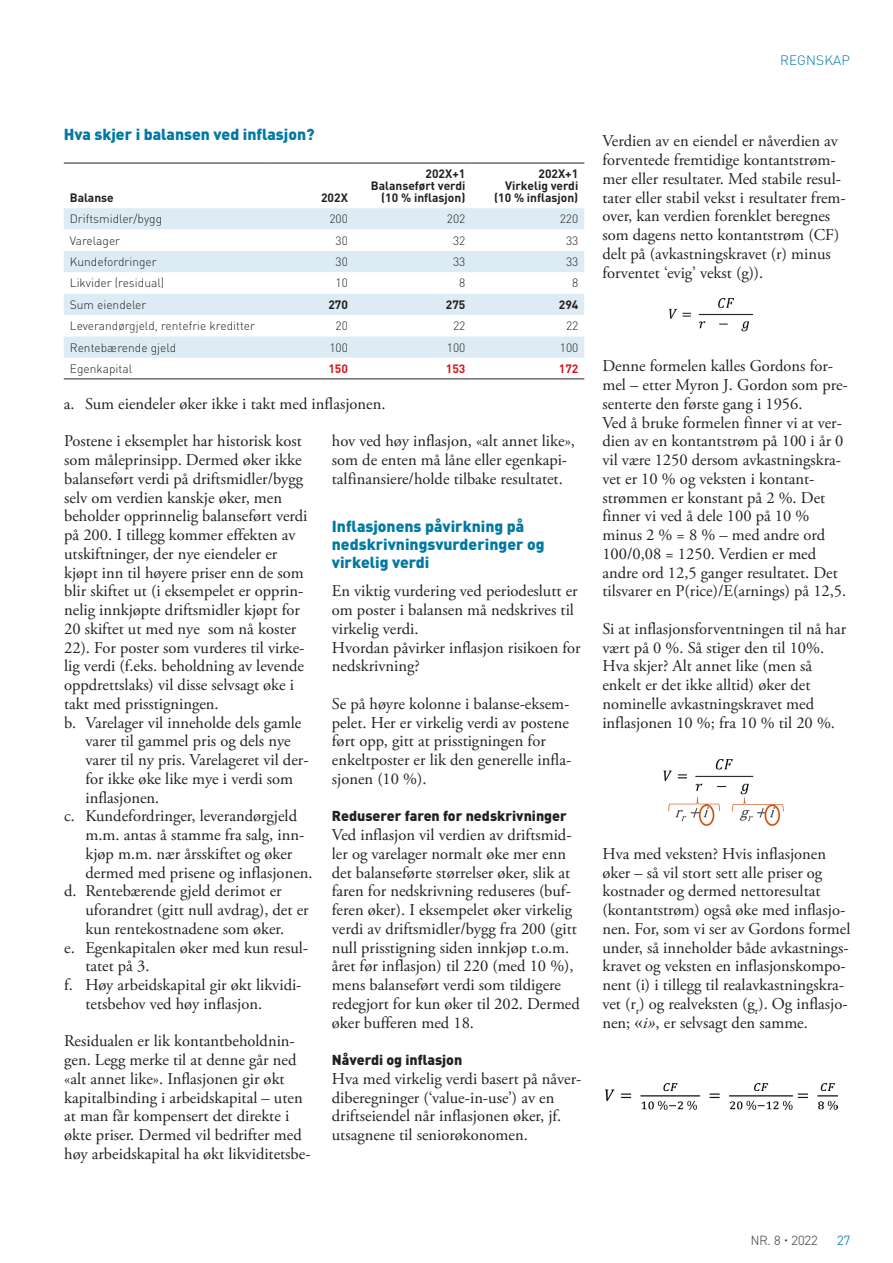
<style>
.page{position:relative;width:893px;height:1263px;background:#fff}
.page>*{position:absolute;margin:0;border:0;box-sizing:border-box;transform-origin:0 0}
.t1{font:16.5px/18.8px "Adobe Garamond Pro";color:#231f20}
.t2{font:900 15.75px/18px "DIN Pro";color:#0079a3}
.t3{font:900 14.25px "DIN Pro";color:#231f20}
.t4{font:300 13.5px "DIN2014";color:#4b4c4d}
.t5{font:300 13.5px "DIN Pro";letter-spacing:.01em;color:#0079a3}
.t6{font:300 13.5px "DIN2014";color:#0079a3}
.t7{font:300 12px "DIN Pro";color:#231f20}
.t8{font:700 12px/12px "DIN Pro";color:#231f20;text-align:right}
.t9{font:700 12px "DIN Pro";color:#d7171f}
.s1{font-family:"Times New Roman"}
.s2{font-style:italic}
.s3{font-family:"Times New Roman";font-style:italic}
</style>
<div class="page">
<svg style="left:64px;top:208px;width:520px;height:150px;fill:#ddecf4"></svg>
<hr style="left:64px;top:163px;width:205px;height:1px;background:#231f20">
<hr style="left:269px;top:163px;width:85px;height:1px;background:#231f20">
<hr style="left:354px;top:163px;width:117px;height:1px;background:#231f20">
<hr style="left:471px;top:163px;width:113px;height:1px;background:#231f20">
<hr style="left:64px;top:379px;width:205px;height:1px;background:#231f20">
<hr style="left:269px;top:379px;width:85px;height:1px;background:#231f20">
<hr style="left:354px;top:379px;width:117px;height:1px;background:#231f20">
<hr style="left:471px;top:379px;width:113px;height:1px;background:#231f20">
<img style="left:670px;top:299px;width:82px;height:33px">
<img style="left:663px;top:760px;width:121px;height:66px">
<img style="left:605px;top:1084px;width:232px;height:26px">
<p class="t5" style="left:780px;top:51px;width:71px">REGNSKAP</p>
<p class="t2" style="left:64px;top:124px;width:252px">Hva skjer i balansen ved inflasjon?</p>
<p class="t8" style="left:70px;top:191px;width:46px">Balanse</p>
<p class="t8" style="left:321px;top:191px;width:28px">202X</p>
<p class="t8" style="left:371px;top:167px;width:96px">202X+1<br>Balanseført verdi (10 % inflasjon)</p>
<p class="t8" style="left:494px;top:167px;width:86px">202X+1<br>Virkelig verdi (10 % inflasjon)</p>
<p class="t7" style="left:70px;top:211px;width:94px">Driftsmidler/bygg</p>
<p class="t7" style="left:329px;top:211px;width:20px">200</p>
<p class="t7" style="left:447px;top:211px;width:20px">202</p>
<p class="t7" style="left:560px;top:211px;width:20px">220</p>
<p class="t7" style="left:70px;top:232px;width:52px">Varelager</p>
<p class="t7" style="left:336px;top:232px;width:14px">30</p>
<p class="t7" style="left:453px;top:232px;width:14px">32</p>
<p class="t7" style="left:566px;top:232px;width:14px">33</p>
<p class="t7" style="left:70px;top:254px;width:88px">Kundefordringer</p>
<p class="t7" style="left:336px;top:254px;width:14px">30</p>
<p class="t7" style="left:453px;top:254px;width:14px">33</p>
<p class="t7" style="left:566px;top:254px;width:14px">33</p>
<p class="t7" style="left:70px;top:275px;width:96px">Likvider (residual)</p>
<p class="t7" style="left:336px;top:275px;width:14px">10</p>
<p class="t7" style="left:459px;top:275px;width:8px">8</p>
<p class="t7" style="left:572px;top:275px;width:8px">8</p>
<p class="t7" style="left:70px;top:296px;width:78px">Sum eiendeler</p>
<p class="t8" style="left:328px;top:298px;width:21px">270</p>
<p class="t8" style="left:446px;top:298px;width:21px">275</p>
<p class="t8" style="left:559px;top:298px;width:21px">294</p>
<p class="t7" style="left:70px;top:318px;width:187px">Leverandørgjeld, rentefrie kreditter</p>
<p class="t7" style="left:336px;top:318px;width:14px">20</p>
<p class="t7" style="left:453px;top:318px;width:14px">22</p>
<p class="t7" style="left:566px;top:318px;width:14px">22</p>
<p class="t7" style="left:70px;top:339px;width:108px">Rentebærende gjeld</p>
<p class="t7" style="left:329px;top:339px;width:20px">100</p>
<p class="t7" style="left:447px;top:339px;width:20px">100</p>
<p class="t7" style="left:560px;top:339px;width:20px">100</p>
<p class="t7" style="left:70px;top:360px;width:64px">Egenkapital</p>
<p class="t9" style="left:328px;top:360px;width:21px">150</p>
<p class="t9" style="left:446px;top:360px;width:21px">153</p>
<p class="t9" style="left:559px;top:360px;width:21px">172</p>
<p class="t1" style="left:64px;top:395px;width:323px">a. Sum eiendeler øker ikke i takt med inflasjonen.</p>
<p class="t1" style="left:64px;top:432px;width:239px">Postene i eksemplet har historisk kost</p>
<p class="t1" style="left:64px;top:451px;width:239px">som måleprinsipp. Dermed øker ikke</p>
<p class="t1" style="left:64px;top:470px;width:241px">balanseført verdi på driftsmidler/bygg</p>
<p class="t1" style="left:64px;top:489px;width:219px">selv om verdien kanskje øker, men</p>
<p class="t1" style="left:64px;top:507px;width:245px">beholder opprinnelig balanseført verdi</p>
<p class="t1" style="left:64px;top:526px;width:233px">på 200. I tillegg kommer effekten av</p>
<p class="t1" style="left:64px;top:545px;width:215px">utskiftninger, der nye eiendeler er</p>
<p class="t1" style="left:64px;top:563px;width:241px">kjøpt inn til høyere priser enn de som</p>
<p class="t1" style="left:64px;top:582px;width:241px">blir skiftet ut (i eksempelet er opprin-</p>
<p class="t1" style="left:64px;top:601px;width:237px">nelig innkjøpte driftsmidler kjøpt for</p>
<p class="t1" style="left:64px;top:620px;width:234px">20 skiftet ut med nye som nå koster</p>
<p class="t1" style="left:64px;top:638px;width:242px">22). For poster som vurderes til virke-</p>
<p class="t1" style="left:64px;top:657px;width:241px">lig verdi (f.eks. beholdning av levende</p>
<p class="t1" style="left:64px;top:676px;width:231px">oppdrettslaks) vil disse selvsagt øke i</p>
<p class="t1" style="left:64px;top:695px;width:156px">takt med prisstigningen.</p>
<p class="t1" style="left:64px;top:713px;width:239px">b. Varelager vil inneholde dels gamle</p>
<p class="t1" style="left:85px;top:732px;width:207px">varer til gammel pris og dels nye</p>
<p class="t1" style="left:85px;top:751px;width:225px">varer til ny pris. Varelageret vil der-</p>
<p class="t1" style="left:85px;top:770px;width:209px">for ikke øke like mye i verdi som</p>
<p class="t1" style="left:85px;top:788px;width:75px">inflasjonen.</p>
<p class="t1" style="left:64px;top:807px;width:234px">c. Kundefordringer, leverandørgjeld</p>
<p class="t1" style="left:85px;top:826px;width:220px">m.m. antas å stamme fra salg, inn-</p>
<p class="t1" style="left:85px;top:845px;width:208px">kjøp m.m. nær årsskiftet og øker</p>
<p class="t1" style="left:85px;top:863px;width:229px">dermed med prisene og inflasjonen.</p>
<p class="t1" style="left:64px;top:882px;width:219px">d. Rentebærende gjeld derimot er</p>
<p class="t1" style="left:85px;top:901px;width:225px">uforandret (gitt null avdrag), det er</p>
<p class="t1" style="left:85px;top:920px;width:200px">kun rentekostnadene som øker.</p>
<p class="t1" style="left:64px;top:938px;width:246px">e. Egenkapitalen øker med kun resul-</p>
<p class="t1" style="left:85px;top:957px;width:66px">tatet på 3.</p>
<p class="t1" style="left:64px;top:976px;width:239px">f. Høy arbeidskapital gir økt likvidi-</p>
<p class="t1" style="left:85px;top:995px;width:178px">tetsbehov ved høy inflasjon.</p>
<p class="t1" style="left:64px;top:1032px;width:248px">Residualen er lik kontantbeholdnin&shy;gen. Legg merke til at denne går ned «alt annet like». Inflasjonen gir økt kapitalbinding i arbeidskapital – uten at man får kompensert det direkte i økte priser. Dermed vil bedrifter med høy arbeidskapital ha økt likviditetsbe-</p>
<p class="t1" style="left:332px;top:432px;width:245px">hov ved høy inflasjon, «alt annet like», som de enten må låne eller egenkapi&shy;talfinansiere/holde tilbake resultatet.</p>
<p class="t2" style="left:332px;top:516px;width:214px">Inflasjonens påvirkning på nedskrivningsvurderinger og virkelig verdi</p>
<p class="t1" style="left:332px;top:582px;width:250px">En viktig vurdering ved periodeslutt er om poster i balansen må nedskrives til virkelig verdi.<br>Hvordan påvirker inflasjon risikoen for nedskrivning?</p>
<p class="t1" style="left:332px;top:695px;width:241px">Se på høyre kolonne i balanse-eksem&shy;pelet. Her er virkelig verdi av postene ført opp, gitt at prisstigningen for enkeltposter er lik den generelle infla&shy;sjonen (10 %).</p>
<p class="t3" style="left:332px;top:806px;width:237px">Reduserer faren for nedskrivninger</p>
<p class="t1" style="left:332px;top:826px;width:250px">Ved inflasjon vil verdien av driftsmid&shy;ler og varelager normalt øke mer enn det balanseførte størrelser øker, slik at faren for nedskrivning reduseres (buf&shy;feren øker). I eksempelet øker virkelig verdi av driftsmidler/bygg fra 200 (gitt null prisstigning siden innkjøp t.o.m. året før inflasjon) til 220 (med 10 %), mens balanseført verdi som tildigere redegjort for kun øker til 202. Dermed øker bufferen med 18.</p>
<p class="t3" style="left:332px;top:1050px;width:132px">Nåverdi og inflasjon</p>
<p class="t1" style="left:332px;top:1070px;width:251px">Hva med virkelig verdi basert på nåver&shy;diberegninger (‘value-in-use’) av en driftseiendel når inflasjonen øker, jf. utsagnene til seniorøkonomen.</p>
<p class="t1" style="left:602px;top:132px;width:245px">Verdien av en eiendel er nåverdien av forventede fremtidige kontantstrøm&shy;mer eller resultater. Med stabile resul&shy;tater eller stabil vekst i resultater frem&shy;over, kan verdien forenklet beregnes som dagens netto kontantstrøm (CF) delt på (avkastningskravet (r) minus forventet ‘evig’ vekst (g)).</p>
<p class="t1" style="left:602px;top:357px;width:247px">Denne formelen kalles Gordons for&shy;mel – etter Myron J. Gordon som pre&shy;senterte den første gang i 1956.<br>Ved å bruke formelen finner vi at ver&shy;dien av en kontantstrøm på 100 i år 0 vil være 1250 dersom avkastningskra&shy;vet er 10 % og veksten i kontant&shy;strømmen er konstant på 2 %. Det finner vi ved å dele 100 på 10 % minus 2 % = 8 % – med andre ord 100/0,08 = 1250. Verdien er med andre ord 12,5 ganger resultatet. Det tilsvarer en P(rice)/E(arnings) på 12,5.</p>
<p class="t1" style="left:602px;top:620px;width:245px">Si at inflasjonsforventningen til nå har vært på 0 %. Så stiger den til 10%.<br>Hva skjer? Alt annet like (men så enkelt er det ikke alltid) øker det nominelle avkastningskravet med inflasjonen 10 %; fra 10 % til 20 %.</p>
<p class="t1" style="left:602px;top:845px;width:250px">Hva med veksten? Hvis inflasjonen øker – så vil stort sett alle priser og kostnader og dermed nettoresultat (kontantstrøm) også øke med inflasjo&shy;nen. For, som vi ser av Gordons formel under, så inneholder både avkastnings&shy;kravet og veksten en inflasjonskompo&shy;nent (i) i tillegg til realavkastningskra&shy;vet (r<sub>r</sub>) og realveksten (g<sub>r</sub>). Og inflasjo&shy;nen; <span class="s1">«</span><span class="s2">i</span><span class="s3">»</span>, er selvsagt den samme.</p>
<p class="t4" style="left:751px;top:1232px;width:69px">NR. 8 • 2022</p>
<p class="t6" style="left:837px;top:1232px;width:15px">27</p>
</div>
